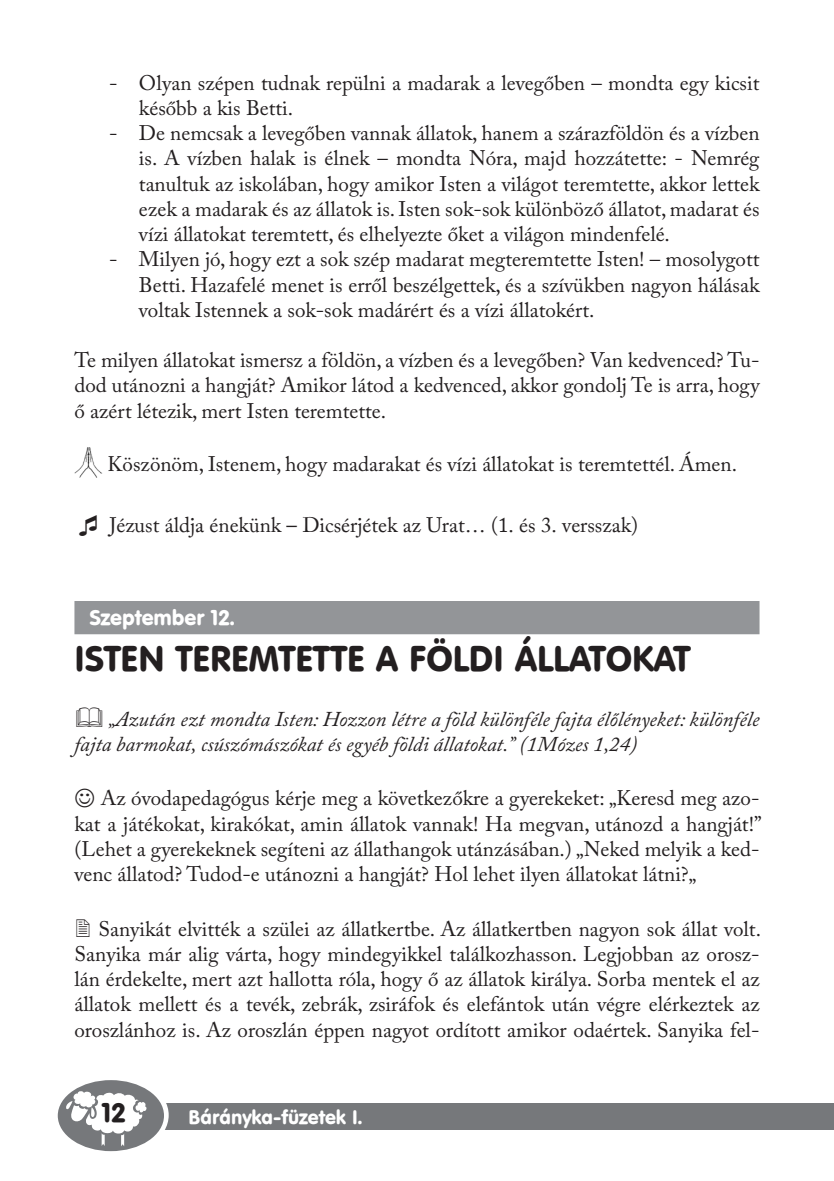
<style>
.page{position:relative;width:834px;height:1181px;background:#fff}
.page>*{position:absolute;margin:0;border:0;box-sizing:border-box;transform-origin:0 0}
.t1{font:35px "Hu Vagou Hu";color:#231f20}
.t2{font:26.6px "Hu Vagou Hu";color:#231f20}
.t3{font:21px/25.2px "Adobe Caslon Pro";color:#231f20;text-align:justify}
.t4{font:italic 21px/25.2px "Adobe Caslon Pro";color:#231f20}
.t5{font:21px "Caslon Pro Regular Hu";color:#231f20}
.t6{font:21px "Hu Vagou Hu";color:#fff}
.t7{font:19.25px "Hu Vagou Hu";color:#fff}
</style>
<div class="page">
<div style="left:74px;top:1103px;width:759px;height:27px;background:#76787b"></div>
<div style="left:53px;top:1074px;width:116px;height:82px;background:#fff;border-radius:50%"></div>
<svg style="left:58px;top:1080px;width:106px;height:71px"></svg>
<div style="left:74px;top:601px;width:685px;height:33px;background:#939598"></div>
<img style="left:74px;top:447px;width:28px;height:30px">
<p class="t3" style="left:139px;top:70px;width:622px;text-indent:-30px">- Olyan szépen tudnak repülni a madarak a levegőben – mondta egy kicsit később a kis Betti.</p>
<p class="t3" style="left:139px;top:120px;width:622px;text-indent:-30px">- De nemcsak a levegőben vannak állatok, hanem a szárazföldön és a vízben is. A vízben halak is élnek – mondta Nóra, majd hozzátette: - Nemrég tanultuk az iskolában, hogy amikor Isten a világot teremtette, akkor lettek ezek a madarak és az állatok is. Isten sok-sok különböző állatot, madarat és vízi állatokat teremtett, és elhelyezte őket a világon mindenfelé.</p>
<p class="t3" style="left:139px;top:246px;width:622px;text-indent:-30px">- Milyen jó, hogy ezt a sok szép madarat megteremtette Isten! – mosolygott Betti. Hazafelé menet is erről beszélgettek, és a szívükben nagyon hálásak voltak Istennek a sok-sok madárért és a vízi állatokért.</p>
<p class="t3" style="left:74px;top:347px;width:687px">Te milyen állatokat ismersz a földön, a vízben és a levegőben? Van kedvenced? Tu&shy;dod utánozni a hangját? Amikor látod a kedvenced, akkor gondolj Te is arra, hogy ő azért létezik, mert Isten teremtette.</p>
<p class="t3" style="left:108px;top:451px;width:630px">Köszönöm, Istenem, hogy madarakat és vízi állatokat is teremtettél. Ámen.</p>
<p class="t5" style="left:109px;top:513px;width:530px">Jézust áldja énekünk – Dicsérjétek az Urat… (1. és 3. versszak)</p>
<p class="t6" style="left:89px;top:604px;width:147px">SZEPTEMBER 12.</p>
<h1 class="t1" style="left:74px;top:636px;width:617px">ISTEN TEREMTETTE A FÖLDI ÁLLATOKAT</h1>
<p class="t4" style="left:74px;top:706px;width:686px;text-indent:34px">„Azután ezt mondta Isten: Hozzon létre a föld különféle fajta élőlényeket: különféle fajta barmokat, csúszómászókat és egyéb földi állatokat.” (1Mózes 1,24)</p>
<p class="t3" style="left:74px;top:785px;width:688px;text-indent:26px">Az óvodapedagógus kérje meg a következőkre a gyerekeket: „Keresd meg azo&shy;kat a játékokat, kirakókat, amin állatok vannak! Ha megvan, utánozd a hangját!” (Lehet a gyerekeknek segíteni az állathangok utánzásában.) „Neked melyik a ked&shy;venc állatod? Tudod-e utánozni a hangját? Hol lehet ilyen állatokat látni?„</p>
<p class="t3" style="left:74px;top:916px;width:688px;text-indent:24px">Sanyikát elvitték a szülei az állatkertbe. Az állatkertben nagyon sok állat volt.<br>Sanyika már alig várta, hogy mindegyikkel találkozhasson. Legjobban az orosz&shy;lán érdekelte, mert azt hallotta róla, hogy ő az állatok királya. Sorba mentek el az állatok mellett és a tevék, zebrák, zsiráfok és elefántok után végre elérkeztek az oroszlánhoz is. Az oroszlán éppen nagyot ordított amikor odaértek. Sanyika fel-</p>
<p class="t2" style="left:102px;top:1095px;width:25px">12</p>
<p class="t7" style="left:189px;top:1104px;width:175px">BÁRÁNYKA-FÜZETEK I.</p>
</div>
